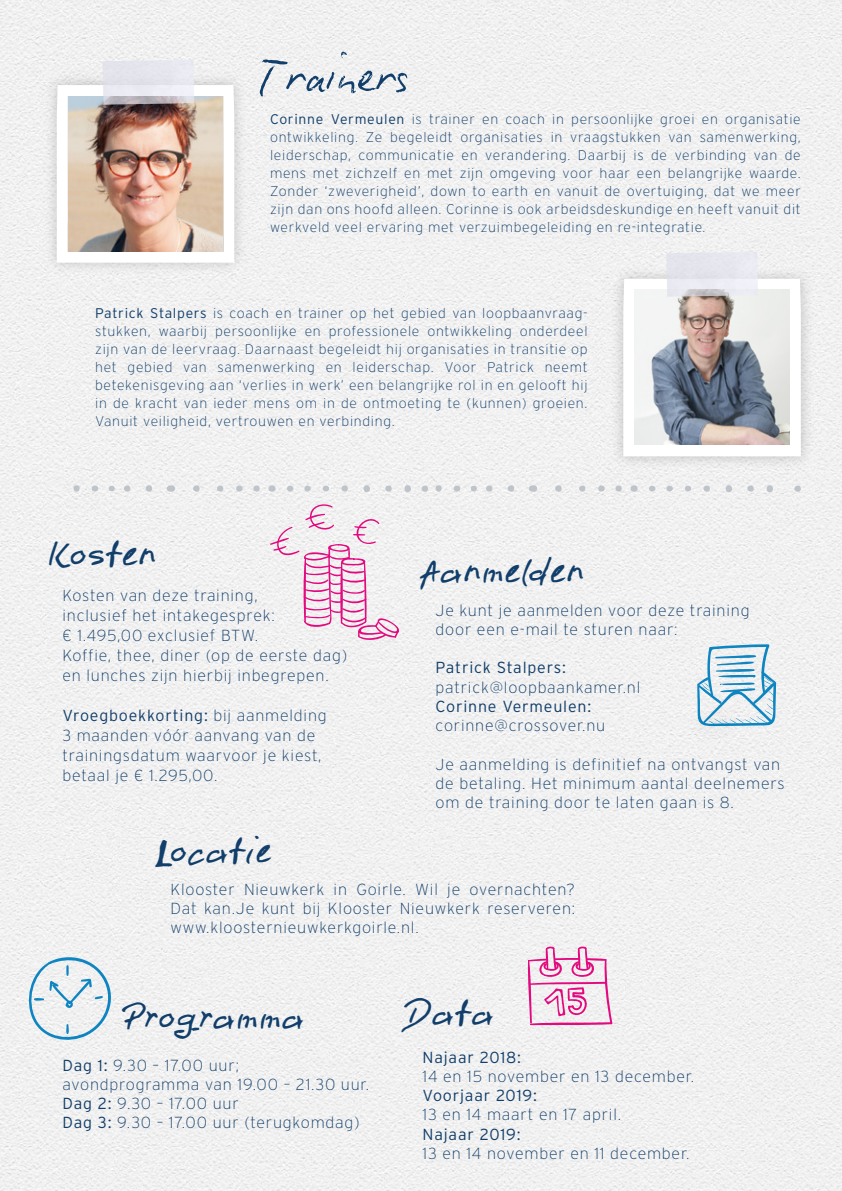
<style>
.page{position:relative;width:842px;height:1191px;background:#fff}
.page>*{position:absolute;margin:0;border:0;box-sizing:border-box;transform-origin:0 0}
.t1{font:54px "Biro Scriptreduced";color:#113e6a}
.t2{font:32px "pen 2";color:#113e6a}
.t3{font:200 16px/19.2px "Interstate";letter-spacing:.05em;color:#113e6a}
.t4{font:300 16px "Interstate";letter-spacing:.05em;color:#113e6a}
.t5{font:200 14px/18px "Interstate";letter-spacing:.05em;color:#113e6a;text-align:justify}
.s1{font-weight:300}
</style>
<div class="page">
<img style="left:0;top:0;width:842px;height:1191px">
<img style="left:38px;top:67px;width:215px;height:214px">
<img style="left:57px;top:60px;width:177px;height:203px">
<img style="left:102px;top:60px;width:93px;height:45px">
<img style="left:605px;top:260px;width:214px;height:214px">
<svg style="left:623px;top:252px;width:178px;height:204px"></svg>
<img style="left:666px;top:252px;width:92px;height:45px">
<svg style="left:270px;top:501px;width:130px;height:141px"></svg>
<svg style="left:24px;top:951px;width:93px;height:93px"></svg>
<svg style="left:527px;top:946px;width:86px;height:79px"></svg>
<img style="left:663px;top:688px;width:101px;height:64px">
<img style="left:664px;top:695px;width:98px;height:64px">
<svg style="left:697px;top:644px;width:79px;height:82px"></svg>
<svg style="left:363px;top:485px;width:8px;height:7px"></svg>
<svg style="left:404px;top:485px;width:8px;height:7px"></svg>
<svg style="left:341px;top:484px;width:8px;height:9px"></svg>
<svg style="left:385px;top:484px;width:8px;height:9px"></svg>
<svg style="left:287px;top:485px;width:7px;height:7px"></svg>
<svg style="left:304px;top:485px;width:7px;height:7px"></svg>
<svg style="left:323px;top:485px;width:7px;height:7px"></svg>
<svg style="left:268px;top:484px;width:8px;height:8px"></svg>
<svg style="left:253px;top:484px;width:8px;height:9px"></svg>
<svg style="left:235px;top:485px;width:9px;height:7px"></svg>
<svg style="left:216px;top:484px;width:8px;height:9px"></svg>
<svg style="left:145px;top:483px;width:8px;height:10px"></svg>
<svg style="left:192px;top:483px;width:9px;height:10px"></svg>
<svg style="left:166px;top:485px;width:10px;height:7px"></svg>
<svg style="left:123px;top:484px;width:9px;height:9px"></svg>
<svg style="left:108px;top:485px;width:8px;height:7px"></svg>
<svg style="left:91px;top:485px;width:7px;height:7px"></svg>
<svg style="left:72px;top:484px;width:9px;height:8px"></svg>
<svg style="left:725px;top:485px;width:8px;height:7px"></svg>
<svg style="left:766px;top:485px;width:8px;height:7px"></svg>
<svg style="left:703px;top:484px;width:8px;height:9px"></svg>
<svg style="left:747px;top:484px;width:8px;height:9px"></svg>
<svg style="left:794px;top:484px;width:8px;height:9px"></svg>
<svg style="left:649px;top:485px;width:7px;height:7px"></svg>
<svg style="left:666px;top:485px;width:7px;height:7px"></svg>
<svg style="left:685px;top:485px;width:7px;height:7px"></svg>
<svg style="left:630px;top:484px;width:8px;height:8px"></svg>
<svg style="left:615px;top:484px;width:8px;height:9px"></svg>
<svg style="left:597px;top:485px;width:9px;height:7px"></svg>
<svg style="left:578px;top:484px;width:8px;height:9px"></svg>
<svg style="left:507px;top:483px;width:8px;height:10px"></svg>
<svg style="left:554px;top:483px;width:9px;height:10px"></svg>
<svg style="left:528px;top:485px;width:10px;height:7px"></svg>
<svg style="left:485px;top:484px;width:9px;height:9px"></svg>
<svg style="left:470px;top:485px;width:8px;height:7px"></svg>
<svg style="left:453px;top:485px;width:7px;height:7px"></svg>
<svg style="left:421px;top:484px;width:22px;height:9px"></svg>
<h1 class="t1" style="left:260px;top:41px;width:150px">Trainers</h1>
<p class="t5" style="left:270px;top:110px;width:532px"><span class="s1">Corinne Vermeulen</span> is trainer en coach in persoonlijke groei en organisatie ontwikkeling. Ze begeleidt organisaties in vraagstukken van samenwerking, leiderschap, communicatie en verandering. Daarbij is de verbinding van de mens met zichzelf en met zijn omgeving voor haar een belangrijke waarde.<br>Zonder ‘zweverigheid’, down to earth en vanuit de overtuiging, dat we meer zijn dan ons hoofd alleen. Corinne is ook arbeidsdeskundige en heeft vanuit dit werkveld veel ervaring met verzuimbegeleiding en re-integratie.</p>
<p class="t5" style="left:95px;top:304px;width:494px"><span class="s1">Patrick Stalpers</span> is coach en trainer op het gebied van loopbaanvraag&shy;stukken, waarbij persoonlijke en professionele ontwikkeling onderdeel zijn van de leervraag. Daarnaast begeleidt hij organisaties in transitie op het gebied van samenwerking en leiderschap. Voor Patrick neemt betekenisgeving aan ‘verlies in werk’ een belangrijke rol in en gelooft hij in de kracht van ieder mens om in de ontmoeting te (kunnen) groeien.<br>Vanuit veiligheid, vertrouwen en verbinding.</p>
<h2 class="t2" style="left:48px;top:537px;width:111px">Kosten</h2>
<p class="t3" style="left:62px;top:586px;width:286px;line-height:20px">Kosten van deze training,<br>inclusief het intakegesprek:<br>€ 1.495,00 exclusief BTW.<br>Koffie, thee, diner (op de eerste dag) en lunches zijn hierbij inbegrepen.</p>
<p class="t3" style="left:62px;top:706px;width:266px;line-height:20px"><span class="s1">Vroegboekkorting:</span> bij aanmelding<br>3 maanden vóór aanvang van de trainingsdatum waarvoor je kiest, betaal je € 1.295,00.</p>
<h2 class="t2" style="left:156px;top:833px;width:118px">Locatie</h2>
<h2 class="t2" style="left:422px;top:554px;width:165px">Aanmelden</h2>
<p class="t3" style="left:436px;top:600px;width:315px">Je kunt je aanmelden voor deze training door een e-mail te sturen naar:</p>
<p class="t4" style="left:436px;top:659px;width:132px">Patrick Stalpers:</p>
<p class="t3" style="left:436px;top:677px;width:206px">patrick@loopbaankamer.nl</p>
<p class="t4" style="left:436px;top:697px;width:157px">Corinne Vermeulen:</p>
<p class="t3" style="left:436px;top:716px;width:171px">corinne@crossover.nu</p>
<p class="t3" style="left:436px;top:754px;width:350px">Je aanmelding is definitief na ontvangst van de betaling. Het minimum aantal deelnemers om de training door te laten gaan is 8.</p>
<p class="t3" style="left:170px;top:879px;width:406px;text-align:justify">Klooster Nieuwkerk in Goirle. Wil je overnachten?<br>Dat kan.Je kunt bij Klooster Nieuwkerk reserveren: www.kloosternieuwkerkgoirle.nl.</p>
<h2 class="t2" style="left:122px;top:999px;width:185px">Programma</h2>
<p class="t3" style="left:62px;top:1055px;width:308px"><span class="s1">Dag 1:</span> 9.30 – 17.00 uur; avondprogramma van 19.00 – 21.30 uur.<br><span class="s1">Dag 2:</span> 9.30 – 17.00 uur<br><span class="s1">Dag 3:</span> 9.30 – 17.00 uur (terugkomdag)</p>
<h2 class="t2" style="left:404px;top:996px;width:93px">Data</h2>
<p class="t4" style="left:423px;top:1048px;width:100px">Najaar 2018:</p>
<p class="t3" style="left:423px;top:1066px;width:273px">14 en 15 november en 13 december.</p>
<p class="t4" style="left:423px;top:1086px;width:116px">Voorjaar 2019:</p>
<p class="t3" style="left:423px;top:1105px;width:200px">13 en 14 maart en 17 april.</p>
<p class="t4" style="left:423px;top:1125px;width:100px">Najaar 2019:</p>
<p class="t3" style="left:423px;top:1143px;width:268px">13 en 14 november en 11 december.</p>
</div>
